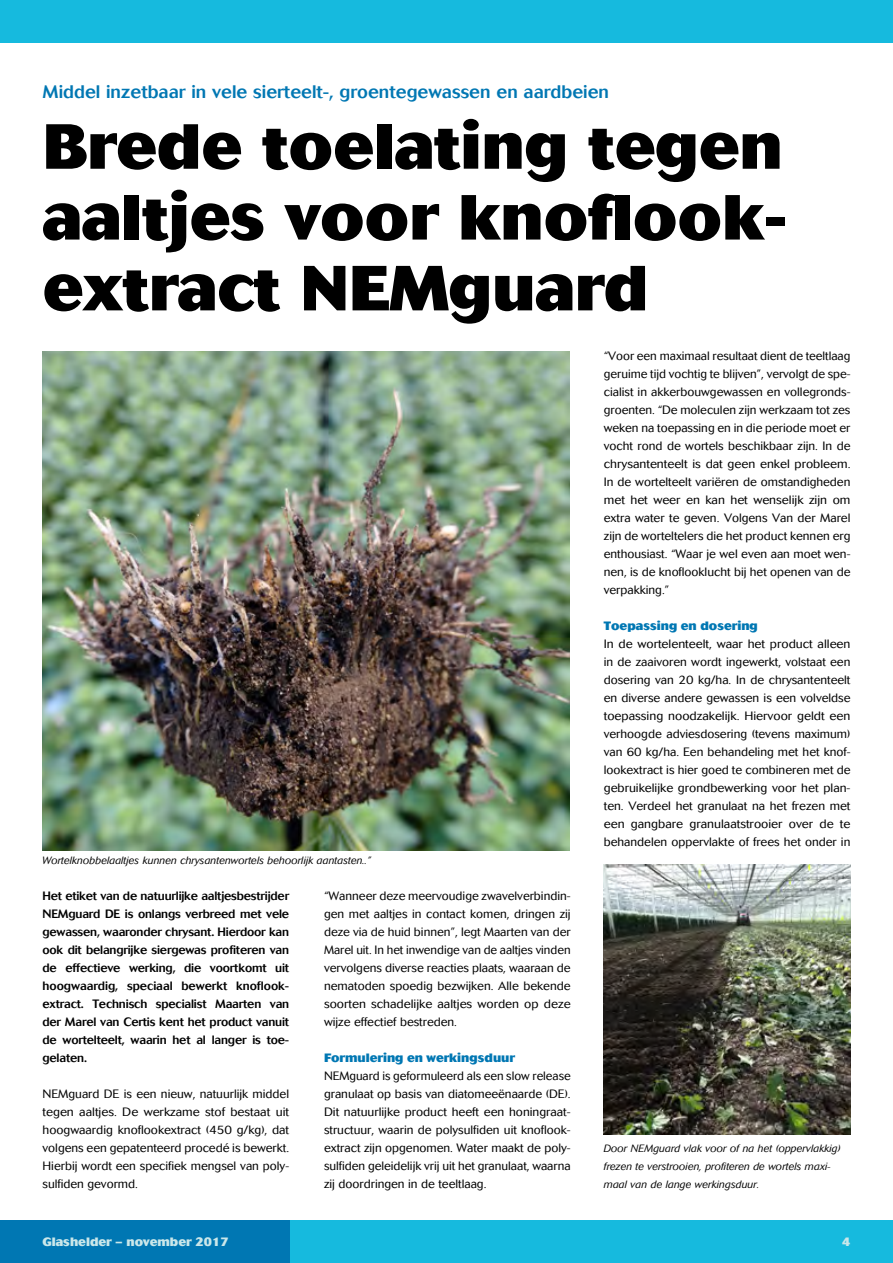
<style>
.page{position:relative;width:893px;height:1263px;background:#fff}
.page>*{position:absolute;margin:0;border:0;box-sizing:border-box;transform-origin:0 0}
.t1{font:800 63px/70.8px "Cosmos";color:#000;text-align:justify}
.t2{font:500 18px "Cosmos";color:#0077b3}
.t3{font:300 12px/18px "Cosmos";color:#000;text-align:justify}
.t4{font:500 12px/18px "Cosmos";letter-spacing:-.015em;color:#000;text-align:justify}
.t5{font:800 12px "Cosmos";color:#0077b3}
.t6{font:800 12px "Cosmos";color:#cae7ea}
.t7{font:italic 300 10.5px/18px "Cosmos";color:#000}
</style>
<div class="page">
<div style="left:0;top:1220px;width:893px;height:43px;background:#16bade"></div>
<div style="left:0;top:1220px;width:289px;height:43px;background:#0077b3"></div>
<div style="left:0;top:0;width:893px;height:43px;background:#16bade"></div>
<img style="left:604px;top:864px;width:246px;height:270px">
<img style="left:43px;top:351px;width:527px;height:499px">
<h2 class="t2" style="left:43px;top:81px;width:568px">Middel inzetbaar in vele sierteelt-, groentegewassen en aardbeien</h2>
<h1 class="t1" style="left:43px;top:112px;width:745px">Brede toelating tegen aaltjes voor knoflook&shy;extract NEMguard</h1>
<p class="t7" style="left:43px;top:852px;width:330px">Wortelknobbelaaltjes kunnen chrysantenwortels behoorlijk aantasten..”</p>
<p class="t4" style="left:43px;top:887px;width:248px">Het etiket van de natuurlijke aaltjesbestrijder NEMguard DE is onlangs verbreed met vele gewassen, waaronder chrysant. Hierdoor kan ook dit belangrijke siergewas profiteren van de effectieve werking, die voortkomt uit hoogwaardig, speciaal bewerkt knoflook&shy;extract. Technisch specialist Maarten van der Marel van Certis kent het product vanuit de wortelteelt, waarin het al langer is toe&shy;gelaten.</p>
<p class="t3" style="left:43px;top:1085px;width:248px">NEMguard DE is een nieuw, natuurlijk middel tegen aaltjes. De werkzame stof bestaat uit hoogwaardig knoflookextract (450 g/kg), dat volgens een gepatenteerd procedé is bewerkt.<br>Hierbij wordt een specifiek mengsel van poly&shy;sulfiden gevormd.</p>
<p class="t6" style="left:43px;top:1235px;width:188px">Glashelder – november 2017</p>
<p class="t3" style="left:324px;top:887px;width:248px">“Wanneer deze meervoudige zwavelverbindin&shy;gen met aaltjes in contact komen, dringen zij deze via de huid binnen”, legt Maarten van der Marel uit. In het inwendige van de aaltjes vinden vervolgens diverse reacties plaats, waaraan de nematoden spoedig bezwijken. Alle bekende soorten schadelijke aaltjes worden op deze wijze effectief bestreden.</p>
<p class="t5" style="left:324px;top:1051px;width:193px">Formulering en werkingsduur</p>
<p class="t3" style="left:324px;top:1067px;width:248px">NEMguard is geformuleerd als een slow release granulaat op basis van diatomeeënaarde (DE).<br>Dit natuurlijke product heeft een honingraat&shy;structuur, waarin de polysulfiden uit knoflook&shy;extract zijn opgenomen. Water maakt de poly&shy;sulfiden geleidelijk vrij uit het granulaat, waarna zij doordringen in de teeltlaag.</p>
<p class="t3" style="left:604px;top:347px;width:248px">“Voor een maximaal resultaat dient de teeltlaag geruime tijd vochtig te blijven”, vervolgt de spe&shy;cialist in akkerbouwgewassen en vollegronds&shy;groenten. “De moleculen zijn werkzaam tot zes weken na toepassing en in die periode moet er vocht rond de wortels beschikbaar zijn. In de chrysantenteelt is dat geen enkel probleem.<br>In de wortelteelt variëren de omstandigheden met het weer en kan het wenselijk zijn om extra water te geven. Volgens Van der Marel zijn de worteltelers die het product kennen erg enthousiast. “Waar je wel even aan moet wen&shy;nen, is de knoflooklucht bij het openen van de verpakking.”</p>
<p class="t5" style="left:604px;top:619px;width:155px">Toepassing en dosering</p>
<p class="t3" style="left:604px;top:635px;width:248px">In de wortelenteelt, waar het product alleen in de zaaivoren wordt ingewerkt, volstaat een dosering van 20 kg/ha. In de chrysantenteelt en diverse andere gewassen is een volveldse toepassing noodzakelijk. Hiervoor geldt een verhoogde adviesdosering (tevens maximum) van 60 kg/ha. Een behandeling met het knof&shy;lookextract is hier goed te combineren met de gebruikelijke grondbewerking voor het plan&shy;ten. Verdeel het granulaat na het frezen met een gangbare granulaatstrooier over de te behandelen oppervlakte of frees het onder in</p>
<p class="t7" style="left:604px;top:1140px;width:238px">Door NEMguard vlak voor of na het (oppervlakkig) frezen te verstrooien, profiteren de wortels maxi&shy;maal van de lange werkingsduur.</p>
<p class="t6" style="left:842px;top:1235px;width:10px">4</p>
</div>
